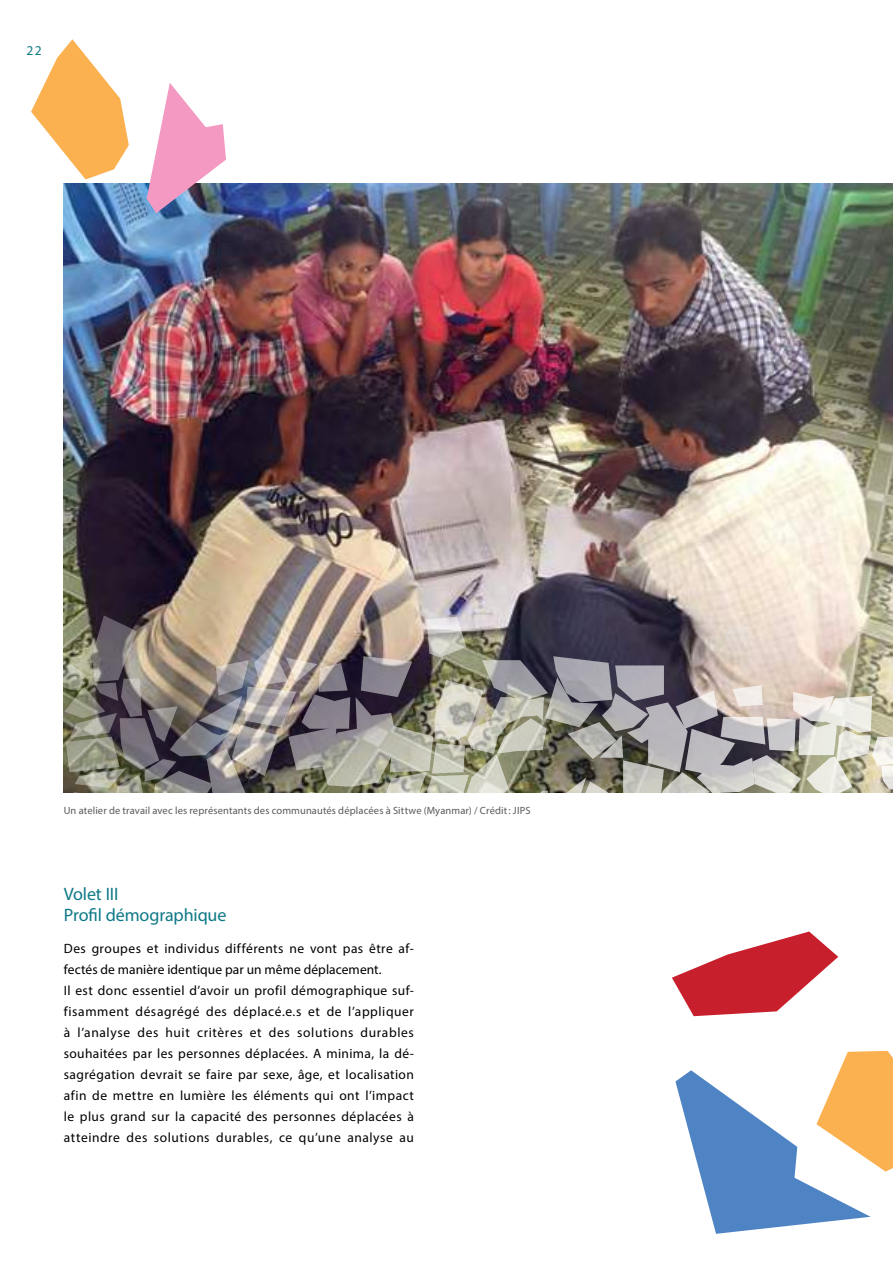
<style>
.page{position:relative;width:893px;height:1263px;background:#fff}
.page>*{position:absolute;margin:0;border:0;box-sizing:border-box;transform-origin:0 0}
.t1{font:18px/21px "Myriad Pro";letter-spacing:-.005em;color:#0e7987}
.t2{font:13.5px/21px "Myriad Pro";letter-spacing:.035em;color:#000}
.t3{font:13.5px "Myriad Pro";color:#0e7987}
.t4{font:10.5px "Myriad Pro";letter-spacing:.01em;color:#58595b}
</style>
<div class="page">
<img style="left:64px;top:184px;width:829px;height:431px">
<svg style="left:63px;top:615px;width:830px;height:619px"></svg>
<svg style="left:31px;top:39px;width:98px;height:140px"></svg>
<svg style="left:147px;top:83px;width:79px;height:130px"></svg>
<p class="t3" style="left:27px;top:43px;width:17px">22</p>
<p class="t4" style="left:64px;top:804px;width:468px">Un atelier de travail avec les représentants des communautés déplacées à Sittwe (Myanmar) / Crédit: JIPS</p>
<h1 class="t1" style="left:64px;top:883px;width:164px">Volet III<br>Profil démographique</h1>
<p class="t2" style="left:64px;top:937px;width:352px">Des groupes et individus différents ne vont pas être af&shy;fectés de manière identique par un même déplacement.<br>Il est donc essentiel d’avoir un profil démographique suf&shy;fisamment désagrégé des déplacé.e.s et de l’appliquer à l’analyse des huit critères et des solutions durables souhaitées par les personnes déplacées. A minima, la dé&shy;sagrégation devrait se faire par sexe, âge, et localisation afin de mettre en lumière les éléments qui ont l’impact le plus grand sur la capacité des personnes déplacées à atteindre des solutions durables, ce qu’une analyse au</p>
</div>
